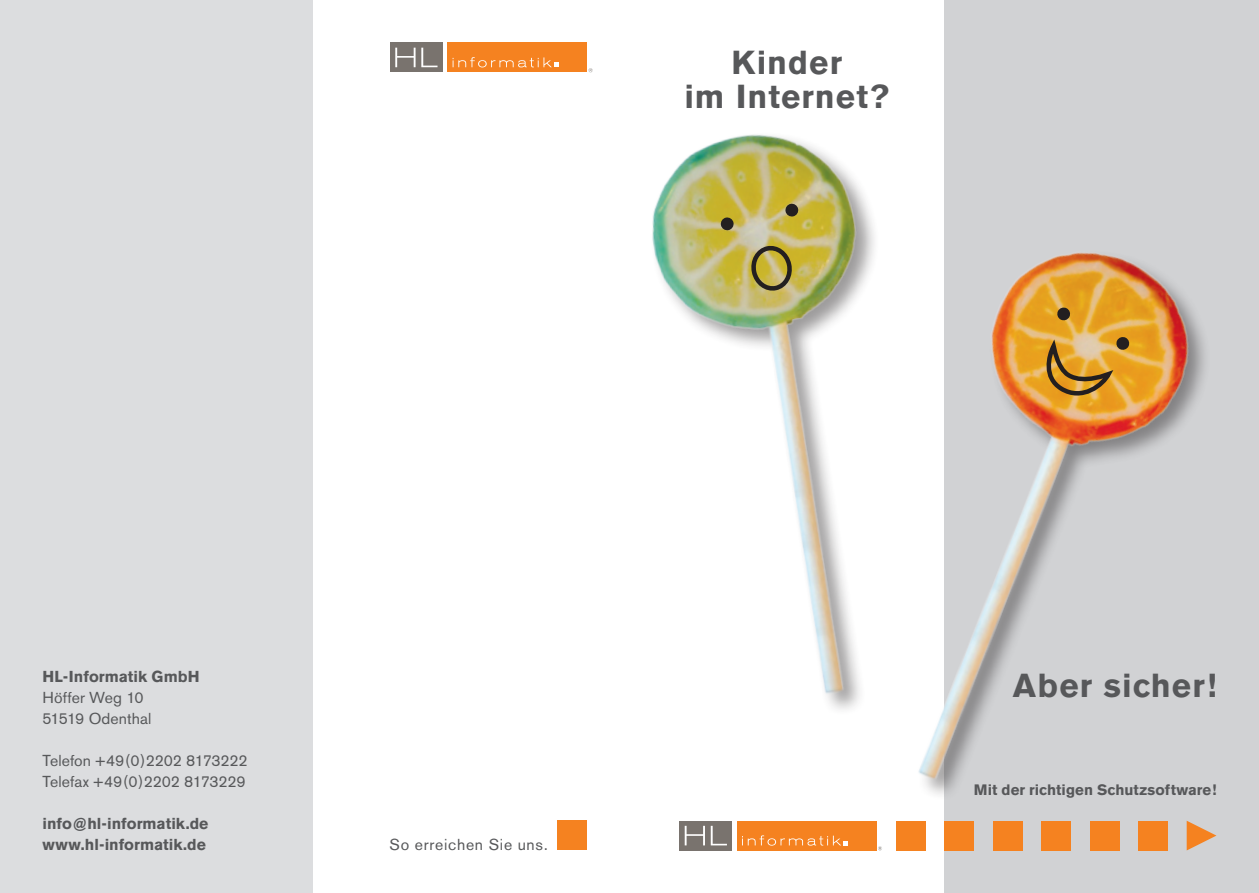
<style>
.page{position:relative;width:1259px;height:893px;background:#fff}
.page>*{position:absolute;margin:0;border:0;box-sizing:border-box;transform-origin:0 0}
.t1{font:700 33px/34.5px "Akzidenz Grotesk BE";letter-spacing:.035em;color:#57585a;text-align:center}
.t2{font:15.75px/21px "Akzidenz Grotesk BE";color:#57585a}
.t3{font:700 15.75px/21px "Akzidenz Grotesk BE";color:#57585a}
.t4{font:15.75px "Akzidenz Grotesk BE";letter-spacing:.045em;color:#57585a}
.t5{font:700 15px "Akzidenz Grotesk BE";letter-spacing:.005em;color:#57585a}
</style>
<div class="page">
<div style="left:944px;top:0;width:315px;height:893px;background:#d1d2d4"></div>
<svg style="left:1186px;top:840px;width:22px;height:10px"></svg>
<div style="left:1138px;top:821px;width:30px;height:29px;background:#f58220"></div>
<div style="left:1089px;top:821px;width:30px;height:29px;background:#f58220"></div>
<div style="left:1041px;top:821px;width:30px;height:29px;background:#f58220"></div>
<div style="left:992px;top:821px;width:30px;height:29px;background:#f58220"></div>
<div style="left:944px;top:821px;width:30px;height:29px;background:#f58220"></div>
<div style="left:895px;top:821px;width:30px;height:29px;background:#f58220"></div>
<div style="left:737px;top:821px;width:139px;height:29px;background:#f58220"></div>
<div style="left:679px;top:821px;width:53px;height:29px;background:#79736e"></div>
<svg style="left:684px;top:826px;width:21px;height:19px"></svg>
<svg style="left:711px;top:840px;width:16px;height:5px"></svg>
<svg style="left:878px;top:846px;width:4px;height:4px"></svg>
<svg style="left:742px;top:840px;width:106px;height:6px"></svg>
<div style="left:0;top:0;width:313px;height:893px;background:#dcdddf"></div>
<div style="left:447px;top:43px;width:140px;height:29px;background:#f58220"></div>
<div style="left:390px;top:43px;width:52px;height:29px;background:#79736e"></div>
<svg style="left:395px;top:48px;width:20px;height:19px"></svg>
<svg style="left:421px;top:48px;width:16px;height:19px"></svg>
<svg style="left:588px;top:68px;width:4px;height:4px"></svg>
<svg style="left:452px;top:57px;width:107px;height:10px"></svg>
<div style="left:557px;top:820px;width:30px;height:30px;background:#f58220"></div>
<img style="left:652px;top:145px;width:56px;height:187px">
<img style="left:708px;top:134px;width:509px;height:706px">
<svg style="left:1056px;top:307px;width:15px;height:14px"></svg>
<svg style="left:1043px;top:336px;width:87px;height:72px;background:#cb963a"></svg>
<h1 class="t1" style="left:684px;top:45px;width:206px">Kinder<br>im Internet?</h1>
<p class="t3" style="left:43px;top:666px;width:159px">HL-Informatik GmbH</p>
<p class="t2" style="left:43px;top:687px;width:110px">Höffer Weg 10<br>51519 Odenthal</p>
<p class="t2" style="left:43px;top:750px;width:207px">Telefon +49(0)2202 8173222<br>Telefax +49(0)2202 8173229</p>
<p class="t3" style="left:43px;top:813px;width:167px">info@hl-informatik.de www.hl-informatik.de</p>
<p class="t4" style="left:389px;top:835px;width:160px">So erreichen Sie uns.</p>
<h1 class="t1" style="left:1013px;top:668px;width:205px">Aber sicher!</h1>
<p class="t5" style="left:974px;top:781px;width:244px">Mit der richtigen Schutzsoftware!</p>
</div>
